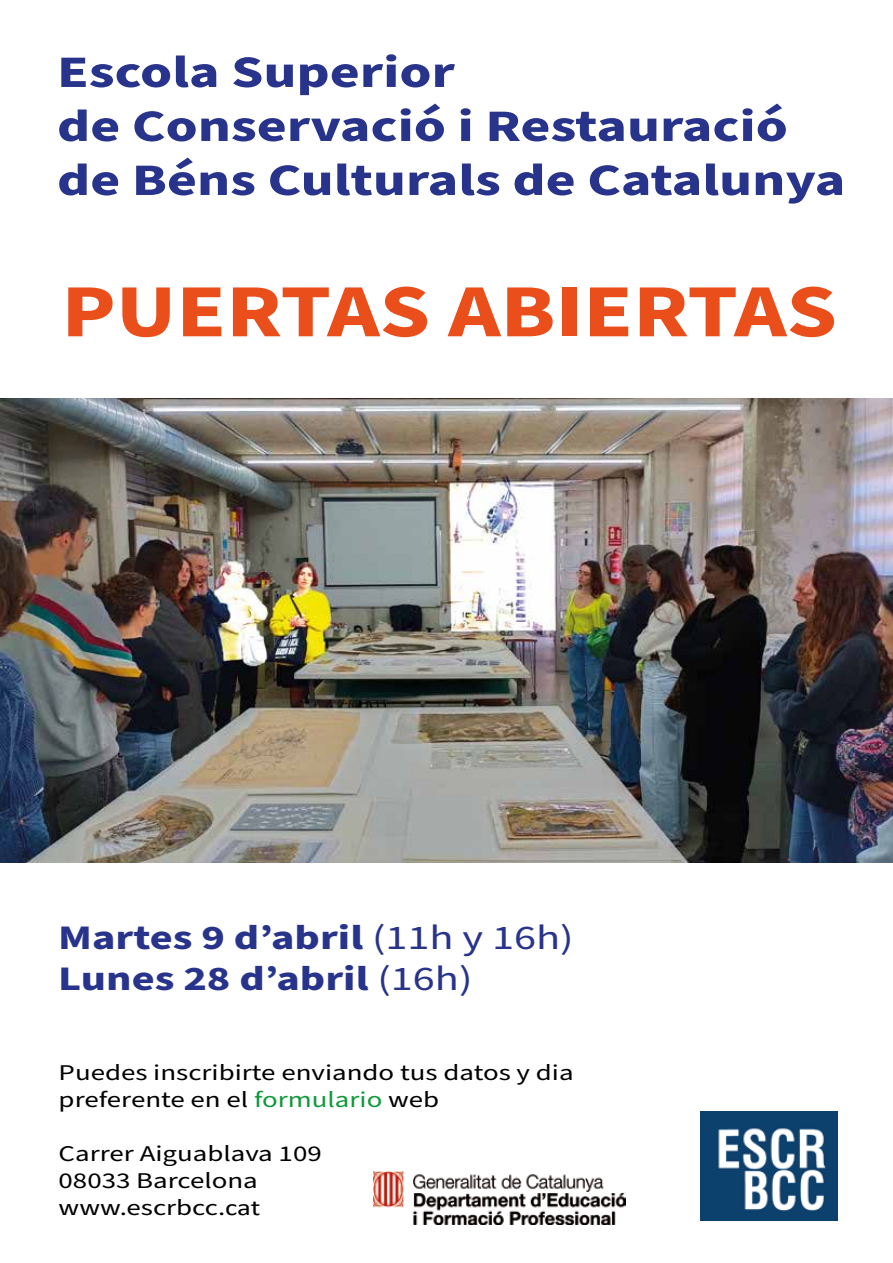
<style>
.page{position:relative;width:893px;height:1263px;background:#fff}
.page>*{position:absolute;margin:0;border:0;box-sizing:border-box;transform-origin:0 0}
.t1{font:700 75px "Source Sans Pro";color:#e94e1b;scale:1.21 1}
.t2{font:700 45px/54px "Source Sans Pro";color:#28348b;scale:1.28 1}
.t3{font:700 34.5px/41.4px "Source Sans Pro";color:#28348b;scale:1.28 1}
.t4{font:22.5px/27px "Source Sans Pro";color:#010101;scale:1.28 1}
.s1{font-weight:400}
.s2{color:#0e9a39}
.s3{font-family:"Calibri"}
</style>
<div class="page">
<img style="left:700px;top:1112px;width:137px;height:108px">
<img style="left:0;top:398px;width:893px;height:464px">
<img style="left:374px;top:1172px;width:252px;height:52px">
<h2 class="t2" style="left:57px;top:46px;width:617px">Escola Superior<br>de Conservació i Restauració de Béns Culturals de Catalunya</h2>
<h1 class="t1" style="left:62px;top:260px;width:642px">PUERTAS ABIERTAS</h1>
<h3 class="t3" style="left:58px;top:917px;width:404px">Martes 9 d’abril <span class="s1">(11h y 16h)<br></span>Lunes 28 d’abril <span class="s1">(16h)</span></h3>
<p class="t4" style="left:59px;top:1059px;width:404px">Puedes inscribirte enviando tus datos y dia preferente en el <span class="s2">formulario</span> web</p>
<p class="t4" style="left:59px;top:1140px;width:207px">Carrer Aiguablava 109<br>08033 Barcelona www.escrbcc.<span class="s3">cat</span></p>
</div>
